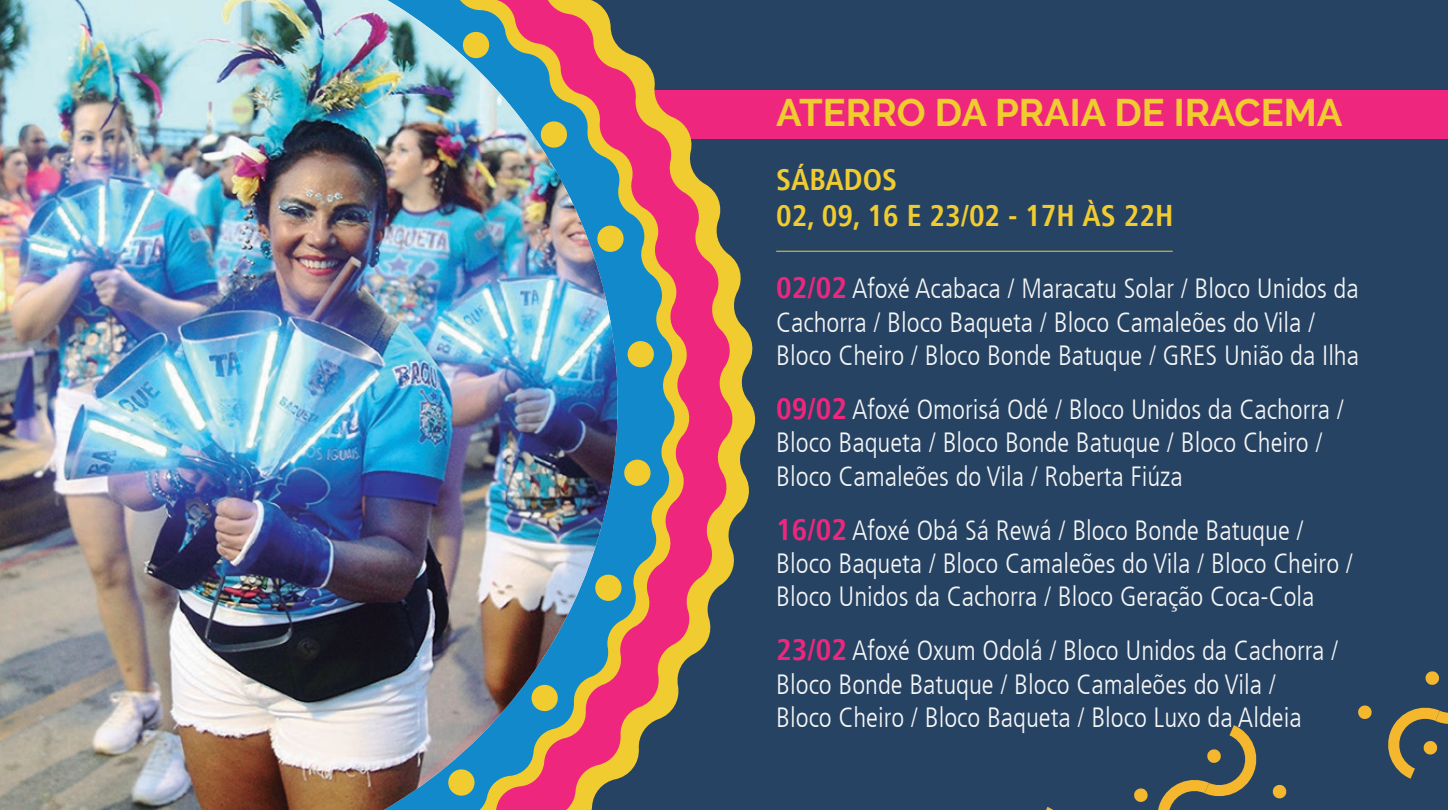
<style>
.page{position:relative;width:1448px;height:810px;background:#fff}
.page>*{position:absolute;margin:0;border:0;box-sizing:border-box;transform-origin:0 0}
.t1{font:700 38.25px "Raleway";color:#f0cc30}
.t2{font:700 condensed 30px "Frutiger LT";color:#f0cc30}
.t3{font:300 condensed 27.75px/33.3px "Frutiger LT";color:#f5f5f5}
.s1{font-weight:700;font-size:30px;color:#ee267d}
</style>
<div class="page">
<div style="left:1px;top:0;width:1447px;height:810px;background:#264363"></div>
<svg style="left:1272px;top:784px;width:15px;height:15px"></svg>
<svg style="left:1134px;top:725px;width:123px;height:85px"></svg>
<svg style="left:1046px;top:807px;width:7px;height:3px"></svg>
<svg style="left:1358px;top:705px;width:14px;height:14px"></svg>
<svg style="left:1388px;top:671px;width:60px;height:108px"></svg>
<div style="left:639px;top:90px;width:808px;height:49px;background:#ee267d"></div>
<svg style="left:735px;top:261px;width:21px;height:256px"></svg>
<svg style="left:691px;top:140px;width:44px;height:516px"></svg>
<svg style="left:677px;top:119px;width:14px;height:581px;fill:#ee267d"></svg>
<svg style="left:617px;top:45px;width:60px;height:734px"></svg>
<svg style="left:617px;top:224px;width:8px;height:30px"></svg>
<svg style="left:617px;top:573px;width:6px;height:30px"></svg>
<svg style="left:623px;top:459px;width:28px;height:28px"></svg>
<svg style="left:627px;top:340px;width:27px;height:28px"></svg>
<img style="left:0;top:0;width:617px;height:810px">
<hr style="left:776px;top:251px;width:396px;height:1px;background:#f0cc30">
<p class="t1" style="left:776px;top:91px;width:568px">ATERRO DA PRAIA DE IRACEMA</p>
<p class="t2" style="left:776px;top:162px;width:122px">SÁBADOS</p>
<p class="t2" style="left:776px;top:198px;width:398px">02, 09, 16 E 23/02 - 17H ÀS 22H</p>
<p class="t3" style="left:776px;top:273px;width:584px"><span class="s1">02/02</span> Afoxé Acabaca / Maracatu Solar / Bloco Unidos da<br>Cachorra / Bloco Baqueta / Bloco Camaleões do Vila /</p>
<p class="t3" style="left:776px;top:339px;width:584px">Bloco Cheiro / Bloco Bonde Batuque / GRES União da Ilha</p>
<p class="t3" style="left:776px;top:393px;width:569px"><span class="s1">09/02</span> Afoxé Omorisá Odé / Bloco Unidos da Cachorra /</p>
<p class="t3" style="left:776px;top:427px;width:548px">Bloco Baqueta / Bloco Bonde Batuque / Bloco Cheiro /</p>
<p class="t3" style="left:776px;top:460px;width:408px">Bloco Camaleões do Vila / Roberta Fiúza</p>
<p class="t3" style="left:776px;top:514px;width:529px"><span class="s1">16/02</span> Afoxé Obá Sá Rewá / Bloco Bonde Batuque /</p>
<p class="t3" style="left:776px;top:547px;width:578px">Bloco Baqueta / Bloco Camaleões do Vila / Bloco Cheiro /<br>Bloco Unidos da Cachorra / Bloco Geração Coca-Cola</p>
<p class="t3" style="left:776px;top:634px;width:563px"><span class="s1">23/02</span> Afoxé Oxum Odolá / Bloco Unidos da Cachorra /</p>
<p class="t3" style="left:776px;top:668px;width:501px">Bloco Bonde Batuque / Bloco Camaleões do Vila /</p>
<p class="t3" style="left:776px;top:701px;width:527px">Bloco Cheiro / Bloco Baqueta / Bloco Luxo da Aldeia</p>
</div>
